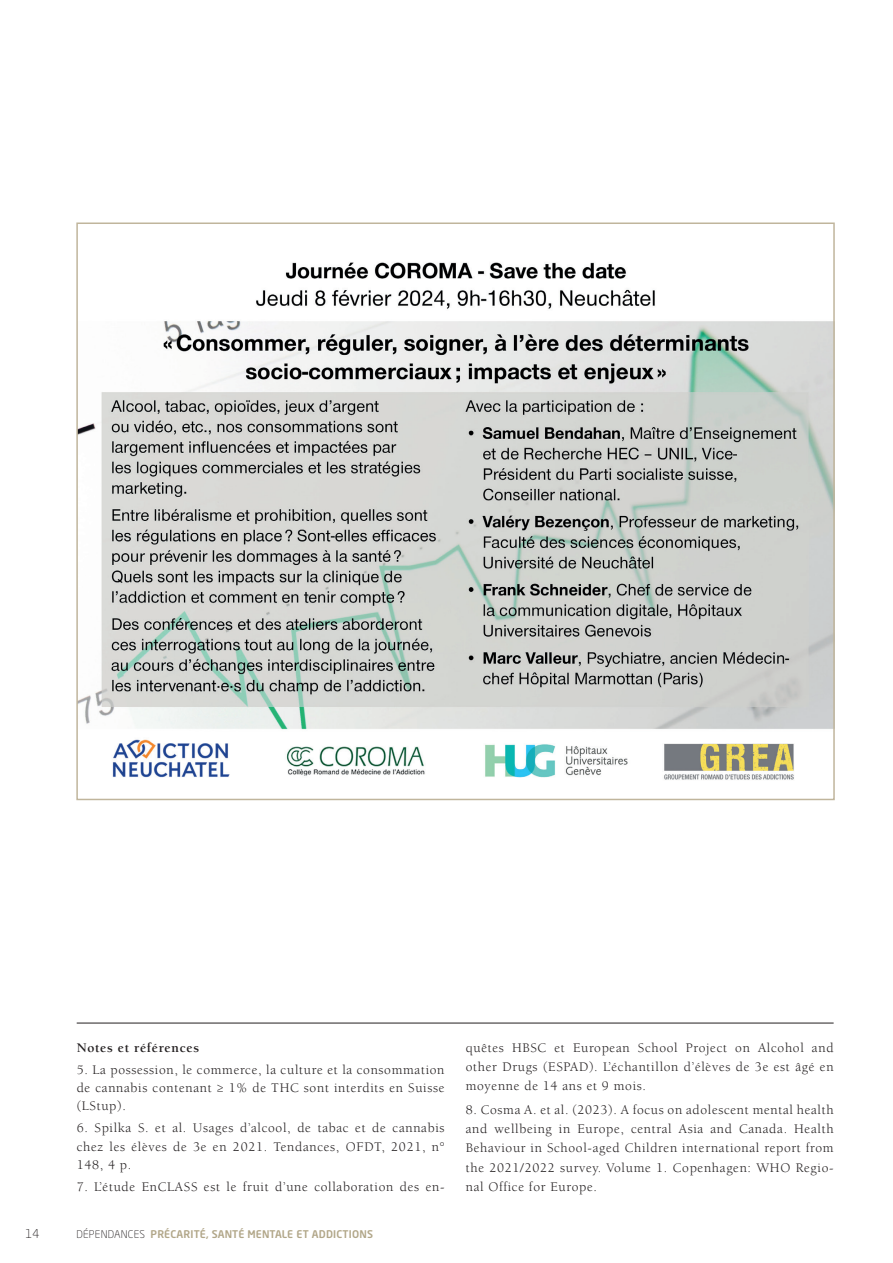
<style>
.page{position:relative;width:893px;height:1263px;background:#fff}
.page>*{position:absolute;margin:0;border:0;box-sizing:border-box;transform-origin:0 0}
.t1{font:13.5px/19.2px "Berkeley Std";letter-spacing:.05em;color:#231f20;text-align:justify}
.t2{font:700 13.5px "Berkeley Std";letter-spacing:.05em;color:#231f20}
.t3{font:300 12px "Neo Sans Pro";color:#231f20}
.t4{font:500 10.5px "Neo Sans Pro";letter-spacing:.02em;color:#b1a688}
.s1{font-weight:300;color:#231f20}
</style>
<div class="page">
<img style="left:79px;top:262px;width:753px;height:518px">
<hr style="left:77px;top:1023px;width:757px;height:1px;background:#231f20">
<p class="t2" style="left:77px;top:1040px;width:124px">Notes et références</p>
<p class="t1" style="left:77px;top:1061px;width:369px;line-height:18px">5. La possession, le commerce, la culture et la consommation de cannabis contenant ≥ 1% de THC sont interdits en Suisse (LStup).</p>
<p class="t1" style="left:77px;top:1119px;width:369px;line-height:18px">6. Spilka S. et al. Usages d’alcool, de tabac et de cannabis chez les élèves de 3e en 2021. Tendances, OFDT, 2021, n° 148, 4 p.</p>
<p class="t1" style="left:77px;top:1177px;width:369px">7. L’étude EnCLASS est le fruit d’une collaboration des en-</p>
<p class="t3" style="left:26px;top:1226px;width:15px">14</p>
<p class="t4" style="left:77px;top:1227px;width:298px"><span class="s1">DÉPENDANCES</span> PRÉCARITÉ, SANTÉ MENTALE ET ADDICTIONS</p>
<p class="t1" style="left:466px;top:1038px;width:369px">quêtes HBSC et European School Project on Alcohol and other Drugs (ESPAD). L’échantillon d’élèves de 3e est âgé en moyenne de 14 ans et 9 mois.</p>
<p class="t1" style="left:466px;top:1100px;width:369px">8. Cosma A. et al. (2023). A focus on adolescent mental health and wellbeing in Europe, central Asia and Canada. Health Behaviour in School-aged Children international report from the 2021/2022 survey. Volume 1. Copenhagen: WHO Regio&shy;nal Office for Europe.</p>
</div>
